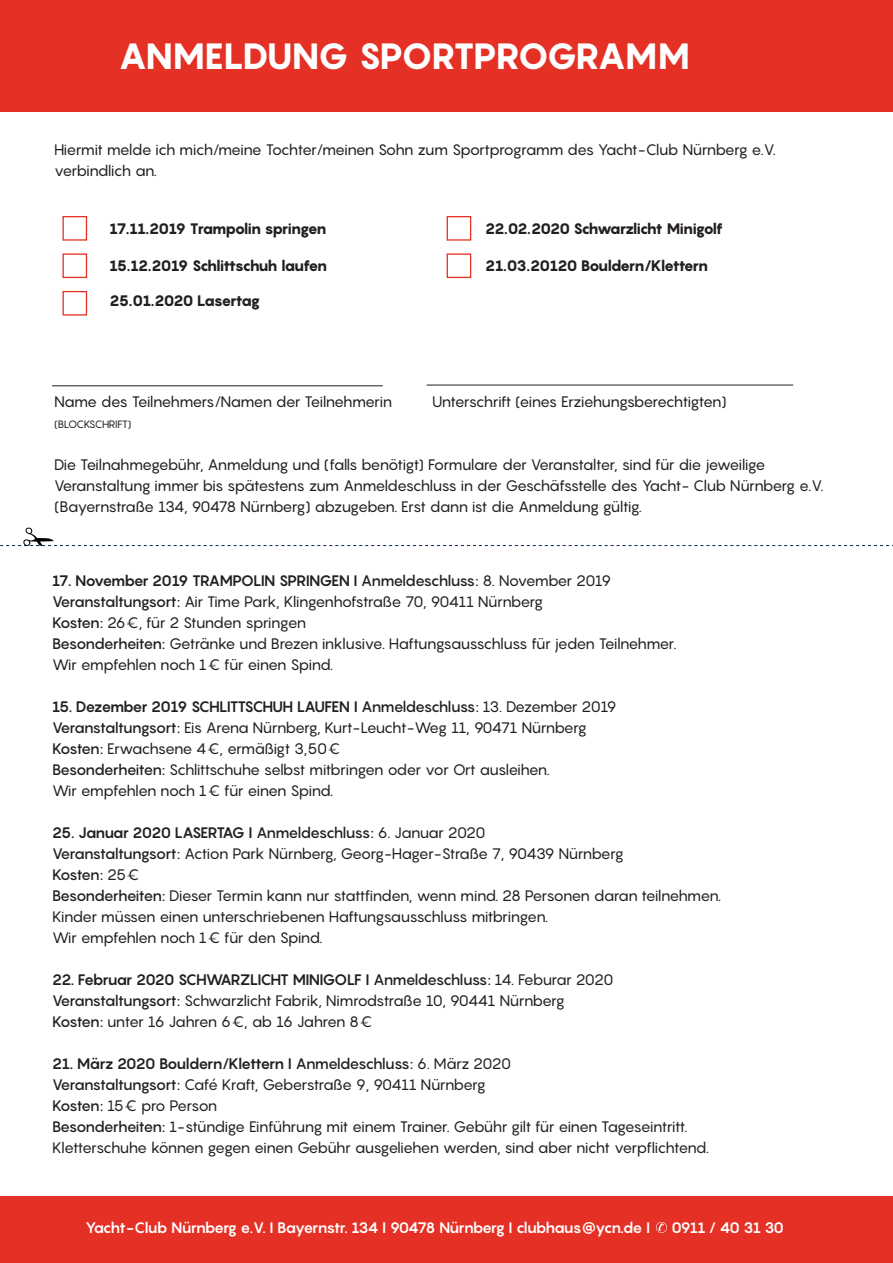
<style>
.page{position:relative;width:893px;height:1263px;background:#fff}
.page>*{position:absolute;margin:0;border:0;box-sizing:border-box;transform-origin:0 0}
.t1{font:800 36px "Pangram";letter-spacing:-.055em;color:#fff}
.t2{font:15px/21px "Pangram";letter-spacing:-.05em;color:#231f20}
.t3{font:800 15px "Pangram";letter-spacing:-.075em;color:#231f20}
.t4{font:700 15px "Pangram";letter-spacing:-.07em;color:#fff}
.t5{font:10.5px "Pangram";letter-spacing:-.05em;color:#231f20}
.s1{font-weight:700}
.s2{font-weight:500}
</style>
<div class="page">
<svg style="left:211px;top:111px;width:84px;height:436px"></svg>
<div style="left:63px;top:291px;width:24px;height:25px;background:#fff;border:1px solid #e53025"></div>
<div style="left:63px;top:253px;width:24px;height:25px;background:#fff;border:1px solid #e53025"></div>
<div style="left:63px;top:216px;width:24px;height:25px;background:#fff;border:1px solid #e53025"></div>
<div style="left:447px;top:253px;width:24px;height:25px;background:#fff;border:1px solid #e53025"></div>
<div style="left:447px;top:216px;width:24px;height:25px;background:#fff;border:1px solid #e53025"></div>
<hr style="left:52px;top:385px;width:331px;height:1px;background:#231f20">
<hr style="left:427px;top:385px;width:366px;height:1px;background:#231f20">
<div style="left:0;top:0;width:893px;height:111px;background:#e53025"></div>
<div style="left:0;top:1196px;width:893px;height:67px;background:#e53025"></div>
<svg style="left:656px;top:1222px;width:11px;height:11px"></svg>
<svg style="left:0;top:527px;width:893px;height:19px"></svg>
<h1 class="t1" style="left:118px;top:33px;width:574px">ANMELDUNG SPORTPROGRAMM</h1>
<p class="t2" style="left:54px;top:138px;width:723px">Hiermit melde ich mich/meine Tochter/meinen Sohn zum Sportprogramm des Yacht-Club Nürnberg e.V. verbindlich an.</p>
<p class="t3" style="left:109px;top:219px;width:219px">17.11.2019 Trampolin springen</p>
<p class="t3" style="left:109px;top:256px;width:219px">15.12.2019 Schlittschuh laufen</p>
<p class="t3" style="left:109px;top:291px;width:152px">25.01.2020 Lasertag</p>
<p class="t3" style="left:485px;top:219px;width:239px">22.02.2020 Schwarzlicht Minigolf</p>
<p class="t3" style="left:485px;top:256px;width:225px">21.03.20120 Bouldern/Klettern</p>
<p class="t2" style="left:54px;top:390px;width:340px">Name des Teilnehmers/Namen der Teilnehmerin</p>
<p class="t2" style="left:432px;top:390px;width:296px">Unterschrift (eines Erziehungsberechtigten)</p>
<p class="t5" style="left:54px;top:417px;width:79px">(BLOCKSCHRIFT)</p>
<p class="t2" style="left:54px;top:453px;width:771px">Die Teilnahmegebühr, Anmeldung und (falls benötigt) Formulare der Veranstalter, sind für die jeweilige<br>Veranstaltung immer bis spätestens zum Anmeldeschluss in der Geschäfsstelle des Yacht- Club Nürnberg e.V. (Bayernstraße 134, 90478 Nürnberg) abzugeben. Erst dann ist die Anmeldung gültig.</p>
<p class="t2" style="left:52px;top:570px;width:626px"><span class="s1">17. November 2019 TRAMPOLIN SPRINGEN I</span> <span class="s2">Anmeldeschluss:</span> 8. November 2019<br><span class="s2">Veranstaltungsort:</span> Air Time Park, Klingenhofstraße 70, 90411 Nürnberg<br><span class="s2">Kosten:</span> 26€, für 2 Stunden springen<br><span class="s2">Besonderheiten:</span> Getränke und Brezen inklusive. Haftungsausschluss für jeden Teilnehmer.<br>Wir empfehlen noch 1€ für einen Spind.</p>
<p class="t2" style="left:52px;top:696px;width:566px"><span class="s1">15. Dezember 2019 SCHLITTSCHUH LAUFEN I</span> <span class="s2">Anmeldeschluss:</span> 13. Dezember 2019<br><span class="s2">Veranstaltungsort:</span> Eis Arena Nürnberg, Kurt-Leucht-Weg 11, 90471 Nürnberg <span class="s2">Kosten:</span> Erwachsene 4€, ermäßigt 3,50€<br><span class="s2">Besonderheiten:</span> Schlittschuhe selbst mitbringen oder vor Ort ausleihen.<br>Wir empfehlen noch 1€ für einen Spind.</p>
<p class="t2" style="left:52px;top:822px;width:671px"><span class="s1">25. Januar 2020 LASERTAG I</span> <span class="s2">Anmeldeschluss:</span> 6. Januar 2020<br><span class="s2">Veranstaltungsort:</span> Action Park Nürnberg, Georg-Hager-Straße 7, 90439 Nürnberg<br><span class="s2">Kosten:</span> 25€<br><span class="s2">Besonderheiten:</span> Dieser Termin kann nur stattfinden, wenn mind. 28 Personen daran teilnehmen.<br>Kinder müssen einen unterschriebenen Haftungsausschluss mitbringen.<br>Wir empfehlen noch 1€ für den Spind.</p>
<p class="t2" style="left:52px;top:969px;width:563px"><span class="s1">22. Februar 2020 SCHWARZLICHT MINIGOLF I</span> <span class="s2">Anmeldeschluss:</span> 14. Feburar 2020<br><span class="s2">Veranstaltungsort:</span> Schwarzlicht Fabrik, Nimrodstraße 10, 90441 Nürnberg<br><span class="s2">Kosten:</span> unter 16 Jahren 6€, ab 16 Jahren 8€</p>
<p class="t2" style="left:52px;top:1053px;width:658px"><span class="s1">21. März 2020 Bouldern/Klettern I</span> <span class="s2">Anmeldeschluss:</span> 6. März 2020<br><span class="s2">Veranstaltungsort:</span> Café Kraft, Geberstraße 9, 90411 Nürnberg<br><span class="s2">Kosten:</span> 15€ pro Person<br><span class="s2">Besonderheiten:</span> 1-stündige Einführung mit einem Trainer. Gebühr gilt für einen Tageseintritt.<br>Kletterschuhe können gegen einen Gebühr ausgeliehen werden, sind aber nicht verpflichtend.</p>
<p class="t4" style="left:85px;top:1218px;width:567px">Yacht-Club Nürnberg e.V. I Bayernstr. 134 I 90478 Nürnberg I clubhaus@ycn.de I</p>
<p class="t4" style="left:672px;top:1218px;width:114px">0911 / 40 31 30</p>
</div>
